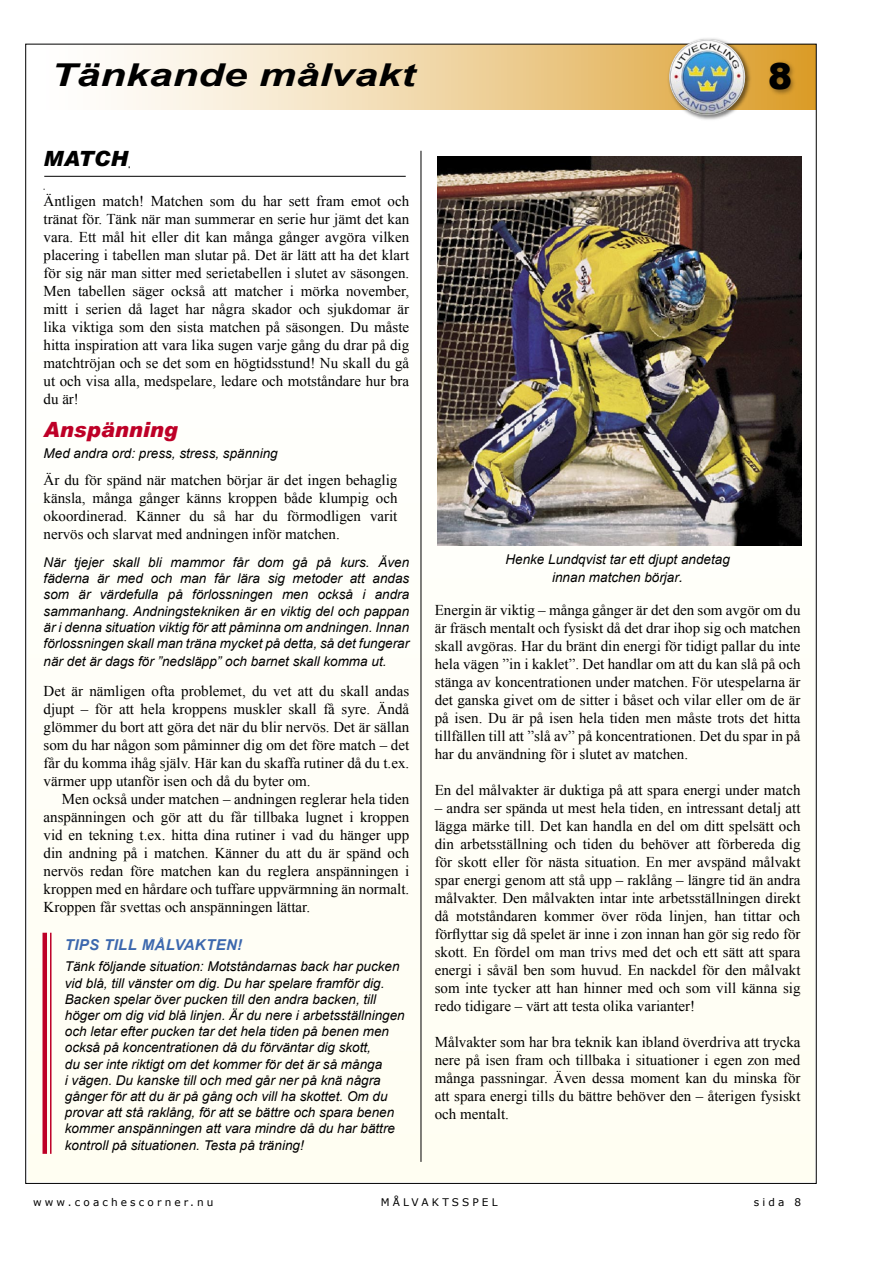
<style>
.page{position:relative;width:893px;height:1263px;background:#fff}
.page>*{position:absolute;margin:0;border:0;box-sizing:border-box;transform-origin:0 0}
.t1{font:900 36px "Arial";color:#000}
.t2{font:italic 700 31.5px "Arial";color:#000;scale:1.33 1}
.t3{font:italic 900 21px "Arial";color:#be0027}
.t4{font:italic 900 21px "Arial";letter-spacing:.01em;color:#000}
.t5{font:15px/18px "Times New Roman";color:#000;text-align:justify}
.t6{font:italic 700 15px "Arial";letter-spacing:.025em;color:#3c68ae}
.t7{font:italic 13.5px/16.2px "Arial";color:#000;text-align:justify}
.t8{font:10.5px "Verdana";letter-spacing:.3em;color:#000}
.s1{font-size:15px}
</style>
<div class="page">
<div style="left:28px;top:169px;width:787px;height:1012px;background:#fffef7"></div>
<svg style="left:117px;top:46px;width:697px;height:63px;background:#f0d6a7"></svg>
<div style="left:767px;top:59px;width:31px;height:39px;background:#000;opacity:.4"></div>
<hr style="left:421px;top:151px;width:1px;height:1011px;background:#000">
<hr style="left:44px;top:176px;width:362px;height:1px;background:#000">
<hr style="left:50px;top:933px;width:2px;height:221px;background:#be0027">
<hr style="left:43px;top:933px;width:4px;height:221px;background:#be0027">
<img style="left:437px;top:156px;width:364px;height:389px">
<div style="left:666px;top:37px;width:86px;height:85px;background:#000;opacity:.5"></div>
<img style="left:705px;top:39px;width:40px;height:58px">
<p class="t2" style="left:51px;top:54px;width:275px">Tänkande målvakt</p>
<p class="t1" style="left:768px;top:50px;width:26px">8</p>
<p class="t4" style="left:44px;top:146px;width:86px">MATCH</p>
<p class="t5" style="left:44px;top:191px;width:367px">Äntligen match! Matchen som du har sett fram emot och tränat för. Tänk när man summerar en serie hur jämt det kan vara. Ett mål hit eller dit kan många gånger avgöra vilken placering i tabellen man slutar på. Det är lätt att ha det klart för sig när man sitter med serietabellen i slutet av säsongen.<br>Men tabellen säger också att matcher i mörka november, mitt i serien då laget har några skador och sjukdomar är lika viktiga som den sista matchen på säsongen. Du måste hitta inspiration att vara lika sugen varje gång du drar på dig matchtröjan och se det som en högtidsstund! Nu skall du gå ut och visa alla, medspelare, ledare och motståndare hur bra du är!</p>
<p class="t3" style="left:44px;top:416px;width:136px">Anspänning</p>
<p class="t7" style="left:44px;top:445px;width:236px">Med andra ord: press, stress, spänning</p>
<p class="t5" style="left:44px;top:470px;width:355px">Är du för spänd när matchen börjar är det ingen behaglig känsla, många gånger känns kroppen både klumpig och okoordinerad. Känner du så har du förmodligen varit nervös och slarvat med andningen inför matchen.</p>
<p class="t7" style="left:44px;top:554px;width:367px">När tjejer skall bli mammor får dom gå på kurs. Även fäderna är med och man får lära sig metoder att andas som är värdefulla på förlossningen men också i andra sammanhang. Andningstekniken är en viktig del och pappan är i denna situation viktig för att påminna om andningen. Innan förlossningen skall man träna mycket på detta, så det fungerar</p>
<p class="t7" style="left:44px;top:653px;width:344px">när det är dags för ”nedsläpp” och barnet skall komma ut.</p>
<p class="t5" style="left:44px;top:682px;width:367px">Det är nämligen ofta problemet, du vet att du skall andas djupt – för att hela kroppens muskler skall få syre. Ändå glömmer du bort att göra det när du blir nervös. Det är sällan som du har någon som påminner dig om det före match – det får du komma ihåg själv. Här kan du skaffa rutiner då du t.ex. värmer upp utanför isen och då du byter om.</p>
<p class="t5" style="left:44px;top:790px;width:367px;text-indent:18px">Men också under matchen – andningen reglerar hela tiden anspänningen och gör att du får tillbaka lugnet i kroppen vid en tekning t.ex. hitta dina rutiner i vad du hänger upp din andning på i matchen. Känner du att du är spänd och nervös redan före matchen kan du reglera anspänningen i kroppen med en hårdare och tuffare uppvärmning än normalt.<br>Kroppen får svettas och anspänningen lättar.</p>
<p class="t6" style="left:65px;top:935px;width:179px">TIPS TILL MÅLVAKTEN!</p>
<p class="t7" style="left:65px;top:959px;width:341px;text-align:left">Tänk följande situation: Motståndarnas back har pucken vid blå, till vänster om dig. Du har spelare framför dig.<br>Backen spelar över pucken till den andra backen, till höger om dig vid blå linjen. Är du nere i arbetsställningen och letar efter pucken tar det hela tiden på benen men också på koncentrationen då du förväntar dig skott,<br>du ser inte riktigt om det kommer för det är så många<br>i vägen. Du kanske till och med går ner på knä några gånger för att du är på gång och vill ha skottet. Om du provar att stå raklång, för att se bättre och spara benen kommer anspänningen att vara mindre då du har bättre kontroll på situationen. Testa på träning!</p>
<p class="t7" style="left:505px;top:552px;width:226px">Henke Lundqvist tar ett djupt andetag</p>
<p class="t7" style="left:552px;top:570px;width:132px">innan matchen börjar<span class="s1">.</span></p>
<p class="t5" style="left:435px;top:600px;width:367px">Energin är viktig – många gånger är det den som avgör om du är fräsch mentalt och fysiskt då det drar ihop sig och matchen skall avgöras. Har du bränt din energi för tidigt pallar du inte hela vägen ”in i kaklet”. Det handlar om att du kan slå på och stänga av koncentrationen under matchen. För utespelarna är det ganska givet om de sitter i båset och vilar eller om de är på isen. Du är på isen hela tiden men måste trots det hitta tillfällen till att ”slå av” på koncentrationen. Det du spar in på har du användning för i slutet av matchen.</p>
<p class="t5" style="left:435px;top:780px;width:367px">En del målvakter är duktiga på att spara energi under match</p>
<p class="t5" style="left:435px;top:798px;width:367px">– andra ser spända ut mest hela tiden, en intressant detalj att lägga märke till. Det kan handla en del om ditt spelsätt och din arbetsställning och tiden du behöver att förbereda dig för skott eller för nästa situation. En mer avspänd målvakt spar energi genom att stå upp – raklång – längre tid än andra målvakter. Den målvakten intar inte arbetsställningen direkt då motståndaren kommer över röda linjen, han tittar och förflyttar sig då spelet är inne i zon innan han gör sig redo för skott. En fördel om man trivs med det och ett sätt att spara energi i såväl ben som huvud. En nackdel för den målvakt som inte tycker att han hinner med och som vill känna sig redo tidigare – värt att testa olika varianter!</p>
<p class="t5" style="left:435px;top:1032px;width:367px">Målvakter som har bra teknik kan ibland överdriva att trycka nere på isen fram och tillbaka i situationer i egen zon med många passningar. Även dessa moment kan du minska för att spara energi tills du bättre behöver den – återigen fysiskt och mentalt.</p>
<p class="t8" style="left:33px;top:1195px;width:182px">www.coachescorner.nu</p>
<p class="t8" style="left:381px;top:1195px;width:118px">MÅLVAKTSSPEL</p>
<p class="t8" style="left:754px;top:1195px;width:49px">sida 8</p>
</div>
